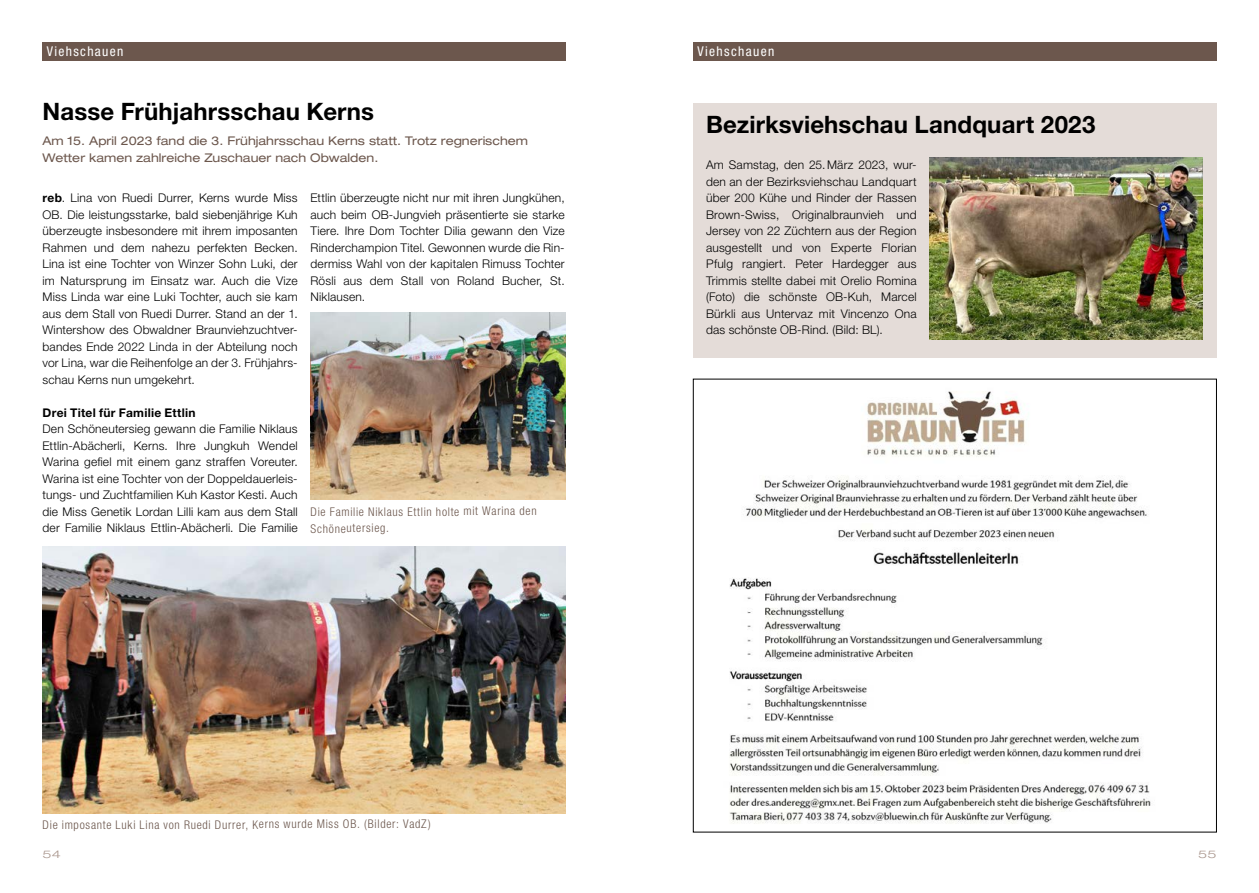
<style>
.page{position:relative;width:1259px;height:893px;background:#fff}
.page>*{position:absolute;margin:0;border:0;box-sizing:border-box;transform-origin:0 0}
.t1{font:700 24px "Helvetica Neue LT Std";letter-spacing:.005em;color:#000}
.t2{font:condensed 13.5px "Helvetica Neue LT Std";letter-spacing:.1em;color:#fff}
.t3{font:300 12px/16.5px "Helvetica Neue LT Std";letter-spacing:.015em;color:#000;text-align:justify}
.t4{font:300 condensed 12px/16.8px "Helvetica Neue LT Std";letter-spacing:.055em;color:#6c574d}
.t5{font:expanded 12px/16.5px "Helvetica Neue LT Std";color:#6c574d}
.t6{font:700 12px "Helvetica Neue LT Std";letter-spacing:.02em;color:#000}
.t7{font:300 expanded 10.5px "Helvetica Neue LT Std";color:#ab988f;scale:1.3 1}
.s1{font-weight:700}
</style>
<div class="page">
<div style="left:43px;top:43px;width:523px;height:18px;background:#6c574d"></div>
<img style="left:43px;top:546px;width:523px;height:268px">
<img style="left:310px;top:312px;width:256px;height:187px">
<div style="left:693px;top:43px;width:523px;height:18px;background:#6c574d"></div>
<div style="left:693px;top:103px;width:523px;height:254px;background:#e4dcd8"></div>
<img style="left:929px;top:158px;width:273px;height:181px">
<img style="left:729px;top:391px;width:422px;height:433px">
<p class="t2" style="left:47px;top:44px;width:78px">Viehschauen</p>
<p class="t2" style="left:47px;top:44px;width:62px">Entlebuch</p>
<p class="t2" style="left:697px;top:44px;width:62px">Entlebuch</p>
<p class="t2" style="left:697px;top:44px;width:78px">Viehschauen</p>
<h1 class="t1" style="left:43px;top:97px;width:333px">Nasse Frühjahrsschau Kerns</h1>
<p class="t5" style="left:43px;top:133px;width:487px">Am 15. April 2023 fand die 3. Frühjahrsschau Kerns statt. Trotz regnerischem<br>Wetter kamen zahlreiche Zuschauer nach Obwalden.</p>
<p class="t3" style="left:43px;top:189px;width:257px"><span class="s1">reb</span>. Lina von Ruedi Durrer, Kerns wurde Miss OB. Die leistungsstarke, bald siebenjährige Kuh überzeugte insbesondere mit ihrem imposanten Rahmen und dem nahezu perfekten Becken.<br>Lina ist eine Tochter von Winzer Sohn Luki, der im Natursprung im Einsatz war. Auch die Vize Miss Linda war eine Luki Tochter, auch sie kam aus dem Stall von Ruedi Durrer. Stand an der 1.<br>Wintershow des Obwaldner Braunviehzuchtver&shy;bandes Ende 2022 Linda in der Abteilung noch vor Lina, war die Reihenfolge an der 3. Frühjahrs&shy;schau Kerns nun umgekehrt.</p>
<p class="t6" style="left:43px;top:405px;width:155px">Drei Titel für Familie Ettlin</p>
<p class="t3" style="left:43px;top:420px;width:257px">Den Schöneutersieg gewann die Familie Niklaus Ettlin-Abächerli, Kerns. Ihre Jungkuh Wendel Warina gefiel mit einem ganz straffen Voreuter.<br>Warina ist eine Tochter von der Doppeldauerleis&shy;tungs- und Zuchtfamilien Kuh Kastor Kesti. Auch die Miss Genetik Lordan Lilli kam aus dem Stall der Familie Niklaus Ettlin-Abächerli. Die Familie</p>
<p class="t3" style="left:310px;top:189px;width:256px">Ettlin überzeugte nicht nur mit ihren Jungkühen, auch beim OB-Jungvieh präsentierte sie starke Tiere. Ihre Dom Tochter Dilia gewann den Vize Rinderchampion Titel. Gewonnen wurde die Rin&shy;dermiss Wahl von der kapitalen Rimuss Tochter Rösli aus dem Stall von Roland Bucher, St.<br>Niklausen.</p>
<p class="t4" style="left:310px;top:503px;width:228px">Die Familie Niklaus Ettlin holte mit Warina den<br>Schöneutersieg.</p>
<p class="t4" style="left:43px;top:816px;width:390px">Die imposante Luki Lina von Ruedi Durrer, Kerns wurde Miss OB. (Bilder: VadZ)</p>
<h1 class="t1" style="left:706px;top:110px;width:391px">Bezirksviehschau Landquart 2023</h1>
<p class="t3" style="left:706px;top:156px;width:212px">Am Samstag, den 25.März 2023, wur&shy;den an der Bezirksviehschau Landquart über 200 Kühe und Rinder der Rassen Brown-Swiss, Originalbraunvieh und Jersey von 22 Züchtern aus der Region ausgestellt und von Experte Florian Pfulg rangiert. Peter Hardegger aus Trimmis stellte dabei mit Orelio Romina (Foto) die schönste OB-Kuh, Marcel Bürkli aus Untervaz mit Vincenzo Ona das schönste OB-Rind. (Bild: BL).</p>
<p class="t7" style="left:43px;top:848px;width:16px">54</p>
<p class="t7" style="left:1198px;top:848px;width:16px">55</p>
</div>
